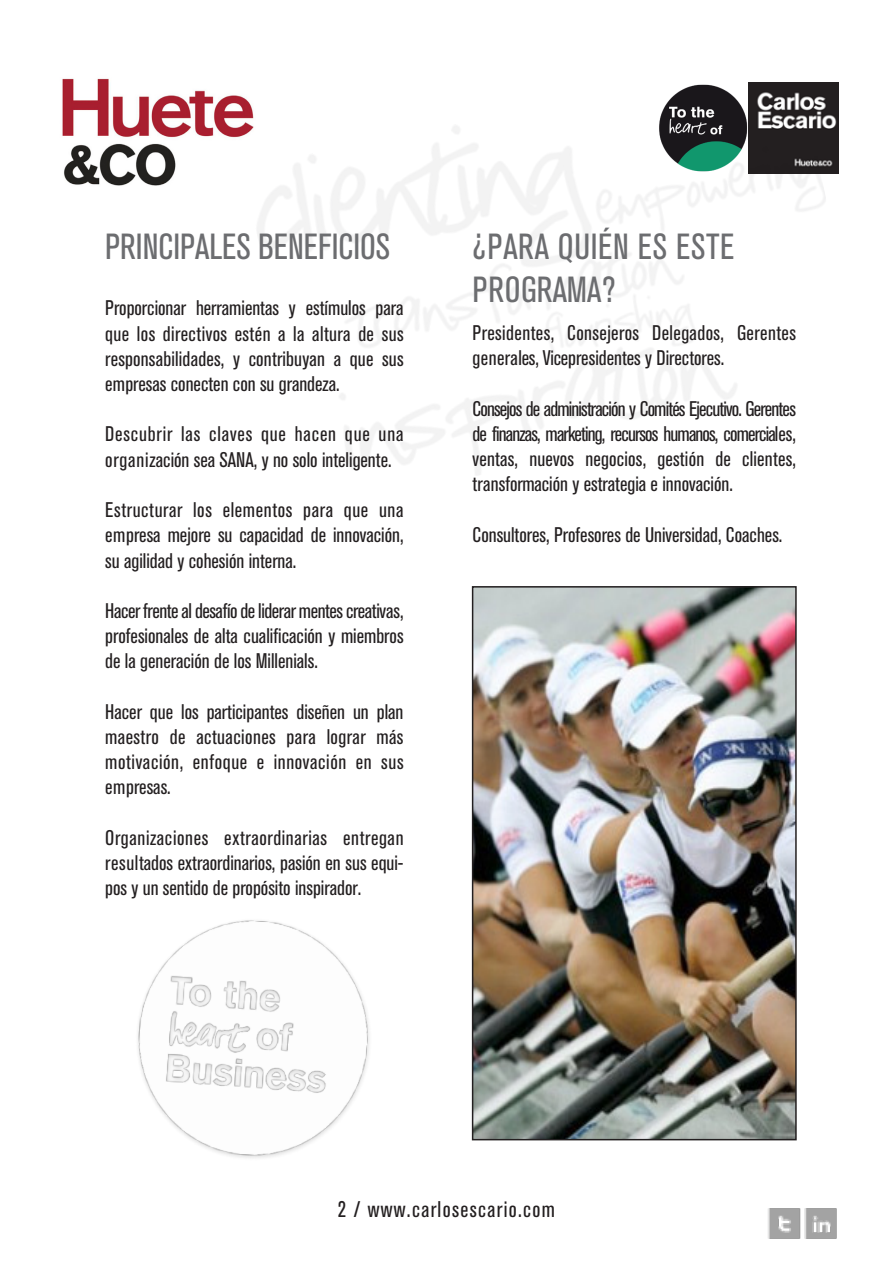
<style>
.page{position:relative;width:893px;height:1263px;background:#fff}
.page>*{position:absolute;margin:0;border:0;box-sizing:border-box;transform-origin:0 0}
.t1{font:condensed 36px/43.2px "Akzidenz Grotesk BQ";letter-spacing:.02em;color:#6c6d70}
.t2{font:condensed 36px "Akzidenz Grotesk BQ";color:#6c6d70}
.t3{font:condensed 22.5px "Akzidenz Grotesk BQ";letter-spacing:.06em;color:#231f20}
.t4{font:condensed 21px/25.2px "Akzidenz Grotesk BQ";color:#231f20;text-align:justify}
.t5{font:condensed 21px/25.2px "Akzidenz Grotesk BQ";letter-spacing:.02em;color:#231f20}
.t6{font:condensed 21px/25.2px "Akzidenz Grotesk BQ";letter-spacing:.04em;color:#231f20}
</style>
<div class="page">
<img style="left:62px;top:78px;width:181px;height:108px">
<img style="left:243px;top:82px;width:596px;height:393px">
<img style="left:653px;top:83px;width:101px;height:91px">
<img style="left:475px;top:589px;width:319px;height:548px">
<div style="left:472px;top:586px;width:325px;height:554px;border:2px solid #231f20"></div>
<img style="left:765px;top:1126px;width:72px;height:113px">
<img style="left:138px;top:920px;width:231px;height:238px">
<p class="t2" style="left:105px;top:226px;width:286px">PRINCIPALES BENEFICIOS</p>
<p class="t4" style="left:105px;top:296px;width:300px">Proporcionar herramientas y estímulos para que los directivos estén a la altura de sus responsabilidades, y contribuyan a que sus empresas conecten con su grandeza.</p>
<p class="t6" style="left:105px;top:422px;width:300px">Descubrir las claves que hacen que una organización sea SANA, y no solo inteligente.</p>
<p class="t4" style="left:105px;top:498px;width:300px">Estructurar los elementos para que una empresa mejore su capacidad de innovación, su agilidad y cohesión interna.</p>
<p class="t4" style="left:105px;top:598px;width:300px">Hacer frente al desafío de liderar mentes creativas, profesionales de alta cualificación y miembros de la generación de los Millenials.</p>
<p class="t4" style="left:105px;top:699px;width:300px">Hacer que los participantes diseñen un plan maestro de actuaciones para lograr más motivación, enfoque e innovación en sus empresas.</p>
<p class="t4" style="left:105px;top:825px;width:300px">Organizaciones extraordinarias entregan resultados extraordinarios, pasión en sus equi&shy;pos y un sentido de propósito inspirador.</p>
<p class="t1" style="left:473px;top:225px;width:263px">¿PARA QUIÉN ES ESTE<br>PROGRAMA?</p>
<p class="t5" style="left:473px;top:320px;width:325px">Presidentes, Consejeros Delegados, Gerentes generales, Vicepresidentes y Directores.</p>
<p class="t4" style="left:473px;top:396px;width:325px">Consejos de administración y Comités Ejecutivo. Gerentes de finanzas, marketing, recursos humanos, comerciales, ventas, nuevos negocios, gestión de clientes, transformación y estrategia e innovación.</p>
<p class="t4" style="left:473px;top:522px;width:311px">Consultores, Profesores de Universidad, Coaches.</p>
<p class="t3" style="left:338px;top:1196px;width:219px">2 / www.carlosescario.com</p>
</div>
